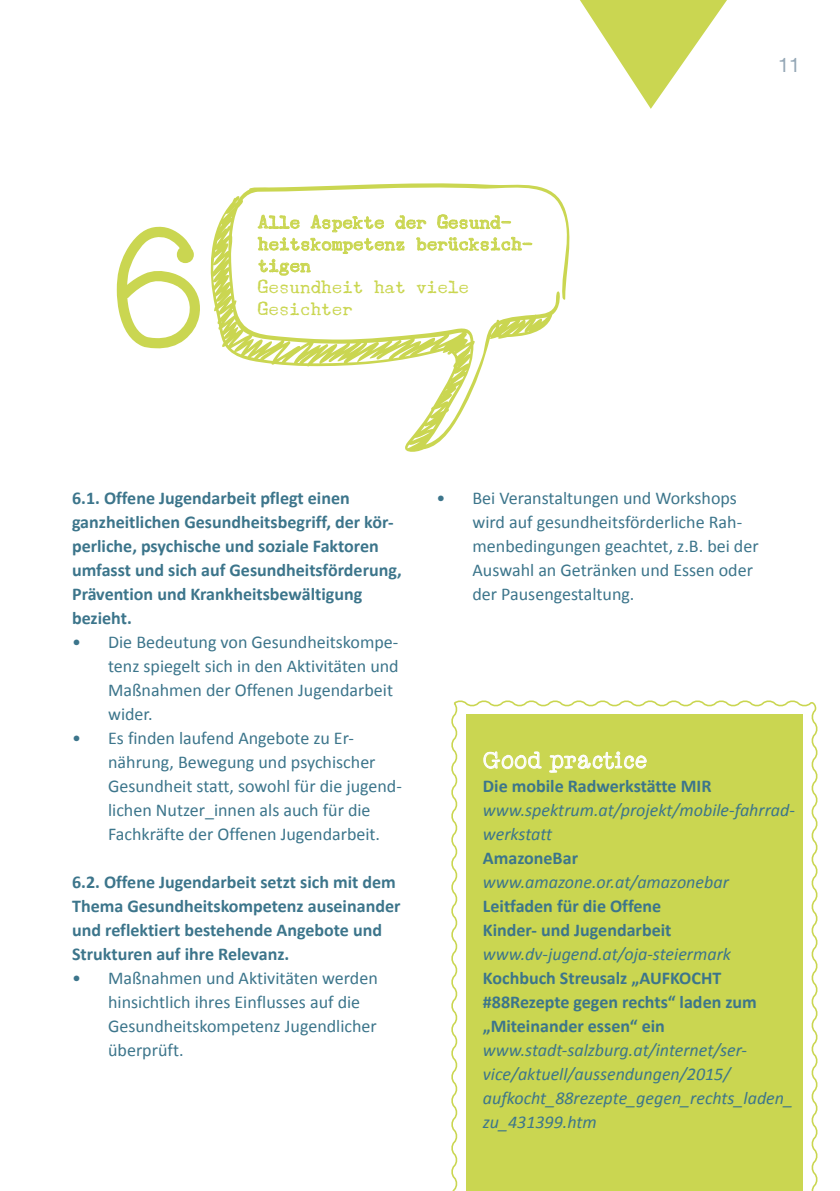
<style>
.page{position:relative;width:840px;height:1191px;background:#fff}
.page>*{position:absolute;margin:0;border:0;box-sizing:border-box;transform-origin:0 0}
.t1{font:170px "Ani Typewriter";color:#cad651}
.t2{font:24px "Ani Typewriter";color:#fff}
.t3{font:20px "Helvetica Neue";color:#94a7b6}
.t4{font:18px/24px "Calibri";color:#3c758b}
.t5{font:700 18px/24px "Calibri";color:#3c758b}
.t6{font:italic 18px/24px "Calibri";color:#3c758b}
.t7{font:18px/21.6px "Underwood Champion";color:#cad651}
</style>
<div class="page">
<svg style="left:451px;top:700px;width:367px;height:491px;background:#cfda62"></svg>
<svg style="left:580px;top:0;width:146px;height:109px"></svg>
<svg style="left:210px;top:183px;width:360px;height:269px"></svg>
<svg style="left:257px;top:213px;width:275px;height:63px"></svg>
<svg style="left:482px;top:750px;width:60px;height:29px;background:#d3dd71"></svg>
<svg style="left:548px;top:741px;width:99px;height:39px;background:#d1db69"></svg>
<h1 class="t1" style="left:103px;top:211px;width:108px">6</h1>
<p class="t7" style="left:258px;top:211px;width:276px">Alle Aspekte der Gesund&shy;heitskompetenz berücksich&shy;tigen<br>Gesundheit hat viele</p>
<p class="t7" style="left:258px;top:297px;width:96px">Gesichter</p>
<p class="t3" style="left:777px;top:50px;width:24px">11</p>
<p class="t5" style="left:72px;top:485px;width:331px">6.1. Offene Jugendarbeit pflegt einen ganzheitlichen Gesundheitsbegriff, der kör&shy;perliche, psychische und soziale Faktoren umfasst und sich auf Gesundheitsförderung, Prävention und Krankheitsbewältigung bezieht.</p>
<p class="t4" style="left:108px;top:629px;width:292px;text-indent:-36px">• Die Bedeutung von Gesundheitskompe&shy;tenz spiegelt sich in den Aktivitäten und<br>Maßnahmen der Offenen Jugendarbeit wider.</p>
<p class="t4" style="left:108px;top:725px;width:295px;text-indent:-36px">• Es finden laufend Angebote zu Er&shy;nährung, Bewegung und psychischer Gesundheit statt, sowohl für die jugend&shy;lichen Nutzer_innen als auch für die Fachkräfte der Offenen Jugendarbeit.</p>
<p class="t5" style="left:72px;top:869px;width:330px">6.2. Offene Jugendarbeit setzt sich mit dem Thema Gesundheitskompetenz auseinander und reflektiert bestehende Angebote und Strukturen auf ihre Relevanz.</p>
<p class="t4" style="left:108px;top:965px;width:271px;text-indent:-36px">• Maßnahmen und Aktivitäten werden hinsichtlich ihres Einflusses auf die<br>Gesundheitskompetenz Jugendlicher überprüft.</p>
<p class="t4" style="left:472px;top:485px;width:287px;text-indent:-36px">• Bei Veranstaltungen und Workshops wird auf gesundheitsförderliche Rah&shy;menbedingungen geachtet, z.B. bei der Auswahl an Getränken und Essen oder der Pausengestaltung.</p>
<h2 class="t2" style="left:482px;top:749px;width:166px">Good practice</h2>
<p class="t5" style="left:482px;top:773px;width:230px">Die mobile Radwerkstätte MIR</p>
<p class="t6" style="left:482px;top:797px;width:313px">www.spektrum.at/projekt/mobile-fahrrad&shy;werkstatt</p>
<p class="t5" style="left:482px;top:845px;width:97px">AmazoneBar</p>
<p class="t6" style="left:482px;top:869px;width:247px">www.amazone.or.at/amazonebar</p>
<p class="t5" style="left:482px;top:893px;width:190px">Leitfaden für die Offene<br>Kinder- und Jugendarbeit</p>
<p class="t6" style="left:482px;top:941px;width:249px">www.dv-jugend.at/oja-steiermark</p>
<p class="t5" style="left:482px;top:965px;width:275px">Kochbuch Streusalz „AUFKOCHT #88Rezepte gegen rechts“ laden zum „Miteinander essen“ ein</p>
<p class="t6" style="left:482px;top:1037px;width:311px">www.stadt-salzburg.at/internet/ser&shy;vice/aktuell/aussendungen/2015/ aufkocht_88rezepte_gegen_rechts_laden_ zu_431399.htm</p>
</div>
